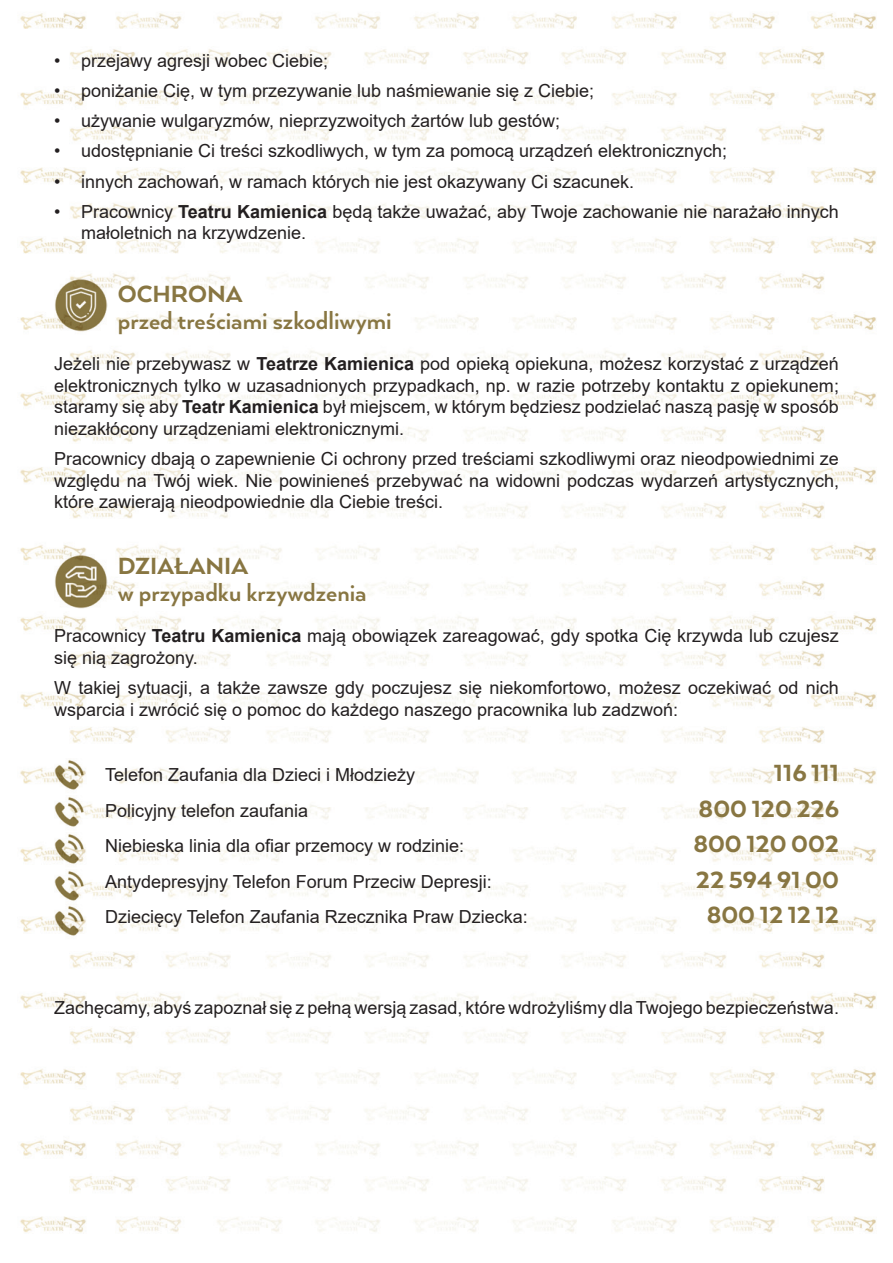
<style>
.page{position:relative;width:893px;height:1263px;background:#fff}
.page>*{position:absolute;margin:0;border:0;box-sizing:border-box;transform-origin:0 0}
.Normalny{font:700 27px/27px "Arquitecta";color:#887642}
.Domyślnie{font:800 27px "Arquitecta";color:#887642}
.Domyślnie-2{font:18px/21.6px "Arial";color:#231f20}
.s1{font-weight:700}
.s2{font-weight:800}
</style>
<div class="page">
<img style="left:20px;top:13px;width:856px;height:1220px">
<img style="left:54px;top:278px;width:53px;height:53px">
<img style="left:54px;top:555px;width:53px;height:53px">
<img style="left:54px;top:758px;width:32px;height:35px">
<img style="left:54px;top:795px;width:32px;height:35px">
<img style="left:54px;top:832px;width:32px;height:35px">
<img style="left:54px;top:869px;width:32px;height:70px">
<p class="Domyślnie-2" style="left:54px;top:50px;width:276px">• przejawy agresji wobec Ciebie;</p>
<p class="Domyślnie-2" style="left:54px;top:80px;width:542px">• poniżanie Cię, w tym przezywanie lub naśmiewanie się z Ciebie;</p>
<p class="Domyślnie-2" style="left:54px;top:110px;width:508px">• używanie wulgaryzmów, nieprzyzwoitych żartów lub gestów;</p>
<p class="Domyślnie-2" style="left:54px;top:140px;width:675px">• udostępnianie Ci treści szkodliwych, w tym za pomocą urządzeń elektronicznych;</p>
<p class="Domyślnie-2" style="left:54px;top:170px;width:582px">• innych zachowań, w ramach których nie jest okazywany Ci szacunek.</p>
<p class="Domyślnie-2" style="left:81px;top:200px;width:759px;text-indent:-27px">• Pracownicy <span class="s1">Teatru Kamienica</span> będą także uważać, aby Twoje zachowanie nie narażało innych małoletnich na krzywdzenie.</p>
<p class="Normalny" style="left:118px;top:279px;width:275px"><span class="s2">OCHRONA<br></span>przed treściami szkodliwymi</p>
<p class="Domyślnie-2" style="left:54px;top:353px;width:786px;text-align:justify">Jeżeli nie przebywasz w <span class="s1">Teatrze Kamienica</span> pod opieką opiekuna, możesz korzystać z urządzeń elektronicznych tylko w uzasadnionych przypadkach, np. w razie potrzeby kontaktu z opiekunem; staramy się aby <span class="s1">Teatr Kamienica</span> był miejscem, w którym będziesz podzielać naszą pasję w sposób niezakłócony urządzeniami elektronicznymi.</p>
<p class="Domyślnie-2" style="left:54px;top:448px;width:786px;text-align:justify">Pracownicy dbają o zapewnienie Ci ochrony przed treściami szkodliwymi oraz nieodpowiednimi ze względu na Twój wiek. Nie powinieneś przebywać na widowni podczas wydarzeń artystycznych, które zawierają nieodpowiednie dla Ciebie treści.</p>
<p class="Normalny" style="left:118px;top:551px;width:250px"><span class="s2">DZIAŁANIA<br></span>w przypadku krzywdzenia</p>
<p class="Domyślnie-2" style="left:54px;top:625px;width:786px">Pracownicy <span class="s1">Teatru Kamienica</span> mają obowiązek zareagować, gdy spotka Cię krzywda lub czujesz się nią zagrożony.</p>
<p class="Domyślnie-2" style="left:54px;top:677px;width:786px">W takiej sytuacji, a także zawsze gdy poczujesz się niekomfortowo, możesz oczekiwać od nich wsparcia i zwrócić się o pomoc do każdego naszego pracownika lub zadzwoń:</p>
<p class="Domyślnie-2" style="left:105px;top:764px;width:312px">Telefon Zaufania dla Dzieci i Młodzieży</p>
<p class="Domyślnie" style="left:774px;top:756px;width:67px">116 111</p>
<p class="Domyślnie-2" style="left:105px;top:799px;width:205px">Policyjny telefon zaufania</p>
<p class="Domyślnie" style="left:699px;top:792px;width:142px">800 120 226</p>
<p class="Domyślnie-2" style="left:105px;top:835px;width:361px">Niebieska linia dla ofiar przemocy w rodzinie:</p>
<p class="Domyślnie" style="left:693px;top:827px;width:147px">800 120 002</p>
<p class="Domyślnie-2" style="left:105px;top:870px;width:388px">Antydepresyjny Telefon Forum Przeciw Depresji:</p>
<p class="Domyślnie" style="left:696px;top:863px;width:144px">22 594 91 00</p>
<p class="Domyślnie-2" style="left:105px;top:906px;width:424px">Dziecięcy Telefon Zaufania Rzecznika Praw Dziecka:</p>
<p class="Domyślnie" style="left:707px;top:898px;width:134px">800 12 12 12</p>
<p class="Domyślnie-2" style="left:54px;top:996px;width:786px">Zachęcamy, abyś zapoznał się z pełną wersją zasad, które wdrożyliśmy dla Twojego bezpieczeństwa.</p>
</div>
